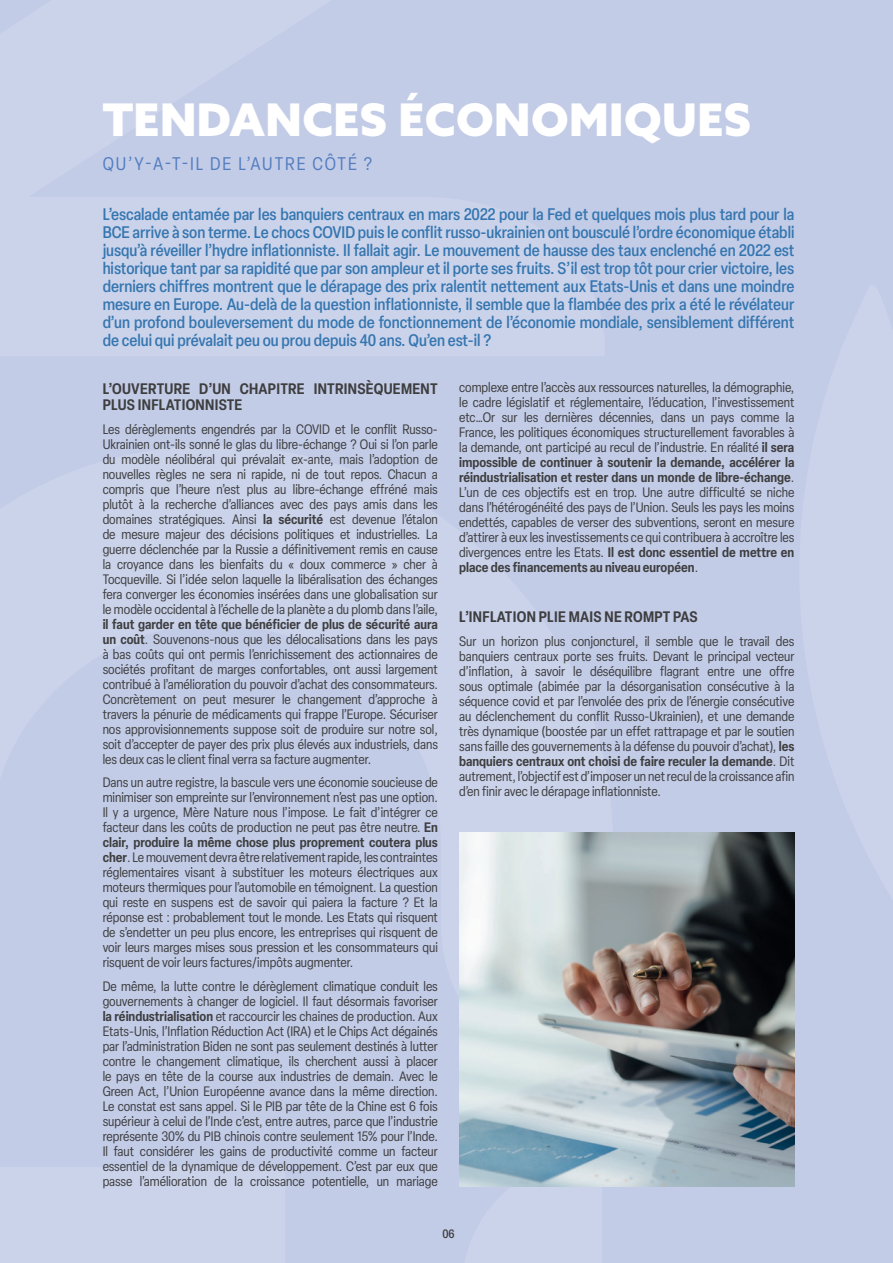
<style>
.page{position:relative;width:893px;height:1263px;background:#c3cce7}
.page>*{position:absolute;margin:0;border:0;box-sizing:border-box;transform-origin:0 0}
.t1{font:900 45px "Azo Sans";letter-spacing:.01em;color:#fff}
.t2{font:condensed 18px "Elza";letter-spacing:.11em;color:#547ec0}
.t3{font:500 condensed 16.5px/18px "Elza";color:#3576b0;text-align:justify}
.t4{font:600 condensed 15px/16.5px "Elza";letter-spacing:.02em;color:#3e3e3f}
.t5{font:condensed 13.5px/15px "Elza";color:#3e3e3f;text-align:justify}
.t6{font:500 condensed 12px "Elza";color:#3e3e3f}
.s1{font-weight:600}
</style>
<div class="page">
<img style="left:459px;top:832px;width:335px;height:354px">
<h1 class="t1" style="left:103px;top:90px;width:650px">TENDANCES ÉCONOMIQUES</h1>
<h2 class="t2" style="left:103px;top:152px;width:271px">QU’Y-A-T-IL DE L’AUTRE CÔTÉ ?</h2>
<p class="t3" style="left:103px;top:205px;width:693px">L’escalade entamée par les banquiers centraux en mars 2022 pour la Fed et quelques mois plus tard pour la BCE arrive à son terme. Le chocs COVID puis le conflit russo-ukrainien ont bousculé l’ordre économique établi jusqu’à réveiller l’hydre inflationniste. Il fallait agir. Le mouvement de hausse des taux enclenché en 2022 est historique tant par sa rapidité que par son ampleur et il porte ses fruits. S’il est trop tôt pour crier victoire, les derniers chiffres montrent que le dérapage des prix ralentit nettement aux Etats-Unis et dans une moindre mesure en Europe. Au-delà de la question inflationniste, il semble que la flambée des prix a été le révélateur d’un profond bouleversement du mode de fonctionnement de l’économie mondiale, sensiblement différent de celui qui prévalait peu ou prou depuis 40 ans. Qu’en est-il ?</p>
<p class="t4" style="left:103px;top:380px;width:336px">L’OUVERTURE D’UN CHAPITRE INTRINSÈQUEMENT<br>PLUS INFLATIONNISTE</p>
<p class="t5" style="left:103px;top:421px;width:337px">Les dérèglements engendrés par la COVID et le conflit Russo-Ukrainien ont-ils sonné le glas du libre-échange ? Oui si l’on parle du modèle néolibéral qui prévalait ex-ante, mais l’adoption de nouvelles règles ne sera ni rapide, ni de tout repos. Chacun a compris que l’heure n’est plus au libre-échange effréné mais plutôt à la recherche d’alliances avec des pays amis dans les domaines stratégiques. Ainsi <span class="s1">la sécurité</span> est devenue l’étalon de mesure majeur des décisions politiques et industrielles. La guerre déclenchée par la Russie a définitivement remis en cause la croyance dans les bienfaits du « doux commerce » cher à Tocqueville. Si l’idée selon laquelle la libéralisation des échanges fera converger les économies insérées dans une globalisation sur le modèle occidental à l’échelle de la planète a du plomb dans l’aile,</p>
<p class="t5" style="left:103px;top:616px;width:337px"><span class="s1">il faut garder en tête que bénéficier de plus de sécurité aura un coût</span>. Souvenons-nous que les délocalisations dans les pays à bas coûts qui ont permis l’enrichissement des actionnaires de sociétés profitant de marges confortables, ont aussi largement contribué à l’amélioration du pouvoir d’achat des consommateurs.<br>Concrètement on peut mesurer le changement d’approche à travers la pénurie de médicaments qui frappe l’Europe. Sécuriser nos approvisionnements suppose soit de produire sur notre sol, soit d’accepter de payer des prix plus élevés aux industriels, dans les deux cas le client final verra sa facture augmenter.</p>
<p class="t5" style="left:103px;top:775px;width:337px">Dans un autre registre, la bascule vers une économie soucieuse de minimiser son empreinte sur l’environnement n’est pas une option.<br>Il y a urgence, Mère Nature nous l’impose. Le fait d’intégrer ce facteur dans les coûts de production ne peut pas être neutre. <span class="s1">En clair, produire la même chose plus proprement coutera plus cher</span>. Le mouvement devra être relativement rapide, les contraintes réglementaires visant à substituer les moteurs électriques aux moteurs thermiques pour l’automobile en témoignent. La question qui reste en suspens est de savoir qui paiera la facture ? Et la réponse est : probablement tout le monde. Les Etats qui risquent de s’endetter un peu plus encore, les entreprises qui risquent de voir leurs marges mises sous pression et les consommateurs qui risquent de voir leurs factures/impôts augmenter.</p>
<p class="t5" style="left:103px;top:978px;width:337px">De même, la lutte contre le dérèglement climatique conduit les gouvernements à changer de logiciel. Il faut désormais favoriser <span class="s1">la réindustrialisation</span> et raccourcir les chaines de production. Aux Etats-Unis, l’Inflation Réduction Act (IRA) et le Chips Act dégainés par l’administration Biden ne sont pas seulement destinés à lutter contre le changement climatique, ils cherchent aussi à placer le pays en tête de la course aux industries de demain. Avec le Green Act, l’Union Européenne avance dans la même direction.<br>Le constat est sans appel. Si le PIB par tête de la Chine est 6 fois supérieur à celui de l’Inde c’est, entre autres, parce que l’industrie représente 30% du PIB chinois contre seulement 15% pour l’Inde.<br>Il faut considérer les gains de productivité comme un facteur essentiel de la dynamique de développement. C’est par eux que passe l’amélioration de la croissance potentielle, un mariage</p>
<p class="t5" style="left:459px;top:380px;width:337px">complexe entre l’accès aux ressources naturelles, la démographie, le cadre législatif et réglementaire, l’éducation, l’investissement etc…Or sur les dernières décennies, dans un pays comme la France, les politiques économiques structurellement favorables à la demande, ont participé au recul de l’industrie. En réalité <span class="s1">il sera impossible de continuer à soutenir la demande, accélérer la réindustrialisation et rester dans un monde de libre-échange</span>.<br>L’un de ces objectifs est en trop. Une autre difficulté se niche dans l’hétérogénéité des pays de l’Union. Seuls les pays les moins endettés, capables de verser des subventions, seront en mesure d’attirer à eux les investissements ce qui contribuera à accroître les divergences entre les Etats. <span class="s1">Il est donc essentiel de mettre en place des financements au niveau européen</span>.</p>
<p class="t4" style="left:459px;top:608px;width:240px">L’INFLATION PLIE MAIS NE ROMPT PAS</p>
<p class="t5" style="left:459px;top:633px;width:337px">Sur un horizon plus conjoncturel, il semble que le travail des banquiers centraux porte ses fruits. Devant le principal vecteur d’inflation, à savoir le déséquilibre flagrant entre une offre sous optimale (abimée par la désorganisation consécutive à la séquence covid et par l’envolée des prix de l’énergie consécutive au déclenchement du conflit Russo-Ukrainien), et une demande très dynamique (boostée par un effet rattrapage et par le soutien sans faille des gouvernements à la défense du pouvoir d’achat), <span class="s1">les banquiers centraux ont choisi de faire reculer la demande</span>. Dit autrement, l’objectif est d’imposer un net recul de la croissance afin d’en finir avec le dérapage inflationniste.</p>
<p class="t6" style="left:442px;top:1226px;width:14px">06</p>
</div>
